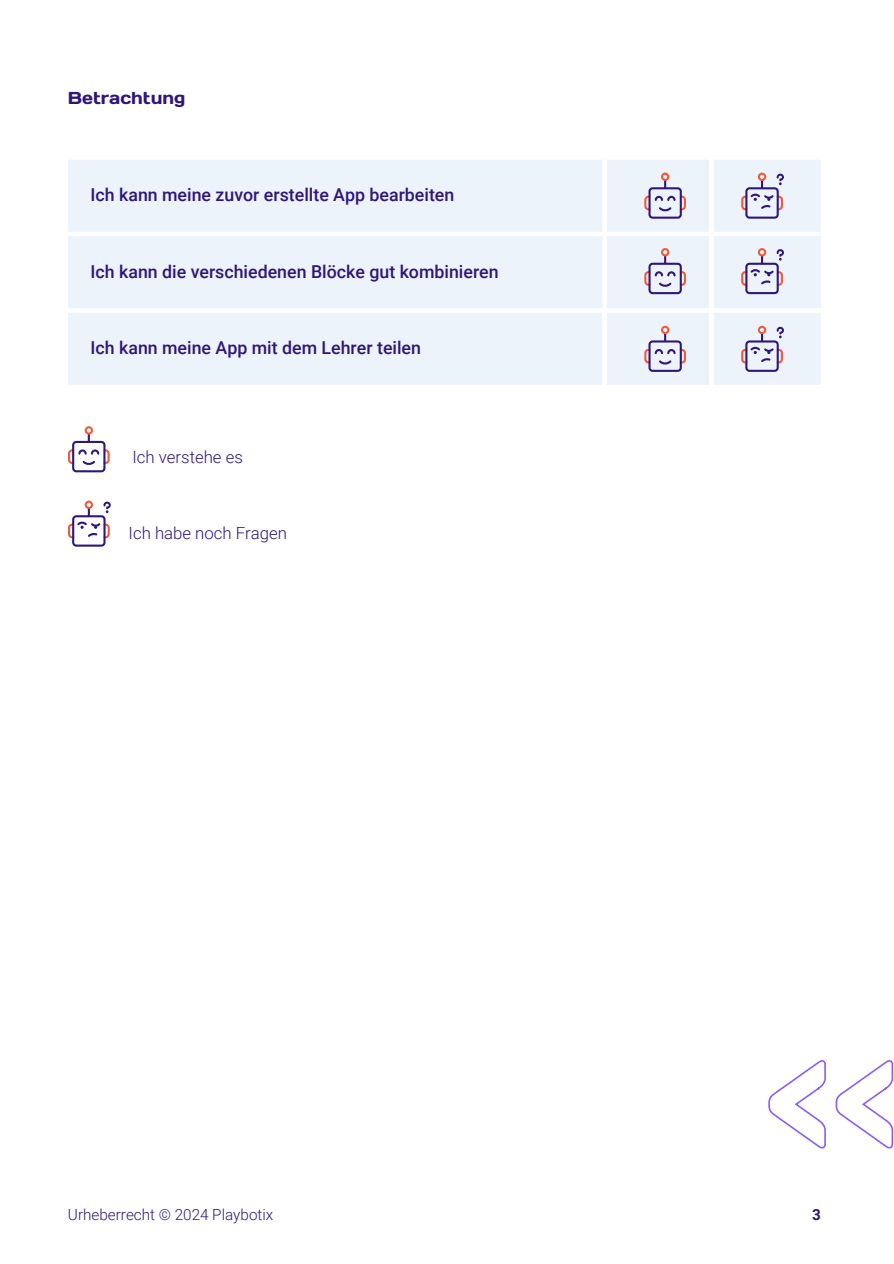
<style>
.page{position:relative;width:894px;height:1264px;background:#fff}
.page>*{position:absolute;margin:0;border:0;box-sizing:border-box;transform-origin:0 0}
.t1{font:500 17.7px "Roboto";color:#301679}
.t2{font:17.25px "Days One";color:#301679}
.t3{font:300 16.8px "Roboto";color:#301679}
.t4{font:300 15.3px "Roboto";color:#301679}
.t5{font:700 15.3px "Roboto";color:#301679}
</style>
<div class="page">
<div style="left:68px;top:160px;width:752px;height:225px;background:#edf3fb"></div>
<svg style="left:664px;top:181px;width:2px;height:6px"></svg>
<div style="left:660px;top:172px;width:9px;height:9px;border:2px solid #f25939;border-radius:50%"></div>
<svg style="left:644px;top:195px;width:41px;height:16px"></svg>
<div style="left:648px;top:187px;width:33px;height:32px;border:2px solid #301679;border-radius:3px"></div>
<div style="left:757px;top:173px;width:9px;height:8px;border:2px solid #f25939;border-radius:50%"></div>
<div style="left:745px;top:187px;width:33px;height:32px;border:2px solid #301679;border-radius:3px"></div>
<svg style="left:741px;top:174px;width:42px;height:37px;background:#cbc1d7"></svg>
<svg style="left:664px;top:256px;width:2px;height:7px"></svg>
<div style="left:660px;top:248px;width:9px;height:8px;border:2px solid #f25939;border-radius:50%"></div>
<svg style="left:644px;top:270px;width:41px;height:17px"></svg>
<div style="left:648px;top:263px;width:33px;height:31px;border:2px solid #301679;border-radius:3px"></div>
<div style="left:757px;top:248px;width:9px;height:8px;border:2px solid #f25939;border-radius:50%"></div>
<div style="left:745px;top:263px;width:33px;height:31px;border:2px solid #301679;border-radius:3px"></div>
<svg style="left:741px;top:249px;width:42px;height:38px;background:#ccc2d7"></svg>
<svg style="left:664px;top:334px;width:2px;height:6px"></svg>
<div style="left:660px;top:326px;width:9px;height:8px;border:2px solid #f25939;border-radius:50%"></div>
<svg style="left:644px;top:348px;width:41px;height:16px"></svg>
<div style="left:648px;top:340px;width:33px;height:32px;border:2px solid #301679;border-radius:3px"></div>
<div style="left:757px;top:326px;width:9px;height:8px;border:2px solid #f25939;border-radius:50%"></div>
<div style="left:745px;top:340px;width:33px;height:32px;border:2px solid #301679;border-radius:3px"></div>
<svg style="left:741px;top:327px;width:42px;height:37px;background:#cbc1d6"></svg>
<svg style="left:88px;top:434px;width:2px;height:7px"></svg>
<div style="left:85px;top:426px;width:8px;height:8px;border:2px solid #f25939;border-radius:50%"></div>
<svg style="left:68px;top:448px;width:42px;height:17px"></svg>
<div style="left:72px;top:441px;width:33px;height:31px;border:2px solid #301679;border-radius:3px"></div>
<div style="left:85px;top:500px;width:8px;height:9px;border:2px solid #f25939;border-radius:50%"></div>
<div style="left:72px;top:515px;width:33px;height:31px;border:2px solid #301679;border-radius:3px"></div>
<svg style="left:68px;top:501px;width:43px;height:38px"></svg>
<svg style="left:768px;top:1060px;width:58px;height:88px"></svg>
<svg style="left:835px;top:1060px;width:58px;height:88px"></svg>
<p class="t2" style="left:68px;top:87px;width:119px">Betrachtung</p>
<p class="t1" style="left:90px;top:184px;width:365px">Ich kann meine zuvor erstellte App bearbeiten</p>
<p class="t1" style="left:90px;top:261px;width:409px">Ich kann die verschiedenen Blöcke gut kombinieren</p>
<p class="t1" style="left:90px;top:337px;width:332px">Ich kann meine App mit dem Lehrer teilen</p>
<p class="t3" style="left:132px;top:447px;width:112px">Ich verstehe es</p>
<p class="t3" style="left:129px;top:523px;width:160px">Ich habe noch Fragen</p>
<h1 class="t4" style="left:68px;top:1205px;width:207px">Urheberrecht © 2024 Playbotix</h1>
<p class="t5" style="left:811px;top:1205px;width:10px">3</p>
</div>
